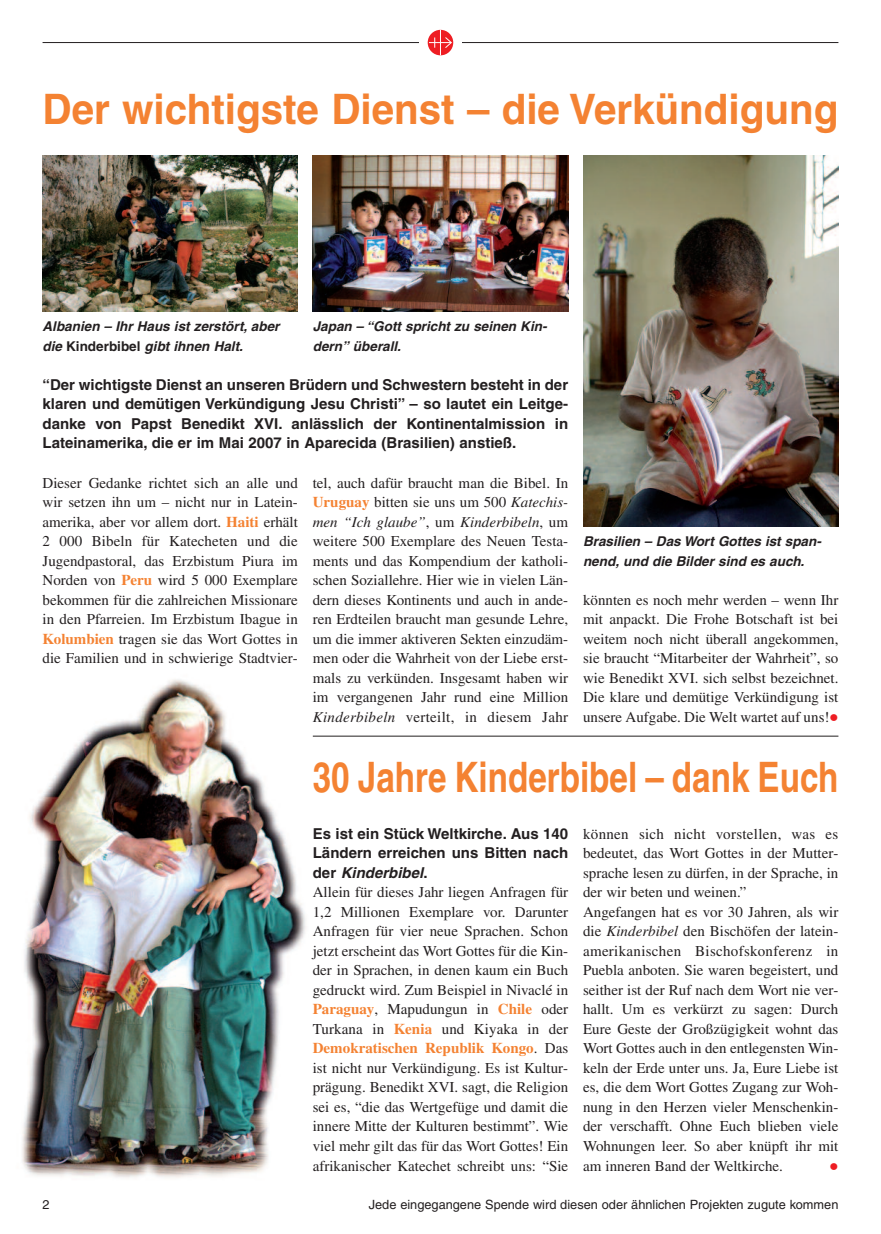
<style>
.page{position:relative;width:881px;height:1234px;background:#fff}
.page>*{position:absolute;margin:0;border:0;box-sizing:border-box;transform-origin:0 0}
.t1{font:700 42px "Helvetica";color:#f48232;scale:.96 1}
.t2{font:700 42px "Helvetica";color:#f48232;scale:.79 1}
.t3{font:25.5px "Times";color:#ee1d23}
.t4{font:15px/19.5px "Times";color:#231f20;text-align:justify}
.t5{font:700 15px/19.5px "Helvetica";color:#231f20;text-align:justify}
.t6{font:italic 700 13.5px/19.5px "Helvetica";color:#231f20}
.t7{font:12.75px "Helvetica";color:#231f20}
.s1{font-weight:700;color:#f48232}
.s2{font-style:italic}
.s3{font-style:normal}
.s4{font-size:25.5px;color:#ee1d23}
</style>
<div class="page">
<hr style="left:43px;top:42px;width:795px;height:1px;background:#231f20">
<div style="left:419px;top:21px;width:42px;height:43px;background:#fff"></div>
<svg style="left:427px;top:30px;width:26px;height:25px"></svg>
<svg style="left:429px;top:30px;width:23px;height:25px"></svg>
<img style="left:313px;top:156px;width:255px;height:156px">
<img style="left:583px;top:156px;width:255px;height:370px">
<img style="left:22px;top:679px;width:291px;height:499px">
<img style="left:43px;top:156px;width:255px;height:156px">
<hr style="left:313px;top:735px;width:525px;height:1px;background:#231f20">
<h1 class="t1" style="left:43px;top:94px;width:830px">Der wichtigste Dienst – die Verkündigung</h1>
<p class="t6" style="left:313px;top:318px;width:236px">Japan – “Gott spricht zu seinen Kin&shy;dern” überall.</p>
<p class="t5" style="left:43px;top:376px;width:527px">“Der wichtigste Dienst an unseren Brüdern und Schwestern besteht in der klaren und demütigen Verkündigung Jesu Christi” – so lautet ein Leitge&shy;danke von Papst Benedikt XVI. anlässlich der Kontinentalmission in Lateinamerika, die er im Mai 2007 in Aparecida (Brasilien) anstieß.</p>
<p class="t4" style="left:43px;top:474px;width:257px">Dieser Gedanke richtet sich an alle und wir setzen ihn um – nicht nur in Latein&shy;amerika, aber vor allem dort. <span class="s1">Haiti</span> erhält 2 000 Bibeln für Katecheten und die Jugendpastoral, das Erzbistum Piura im Norden von <span class="s1">Peru</span> wird 5 000 Exemplare bekommen für die zahlreichen Missionare in den Pfarreien. Im Erzbistum Ibague in <span class="s1">Kolumbien</span> tragen sie das Wort Gottes in die Familien und in schwierige Stadtvier-</p>
<p class="t4" style="left:313px;top:474px;width:257px">tel, auch dafür braucht man die Bibel. In <span class="s1">Uruguay</span> bitten sie uns um 500 <span class="s2">Katechis&shy;men “Ich glaube”</span>, um <span class="s2">Kinderbibeln</span>, um weitere 500 Exemplare des Neuen Testa&shy;ments und das Kompendium der katholi&shy;schen Soziallehre. Hier wie in vielen Län&shy;dern dieses Kontinents und auch in ande&shy;ren Erdteilen braucht man gesunde Lehre, um die immer aktiveren Sekten einzudäm&shy;men oder die Wahrheit von der Liebe erst&shy;mals zu verkünden. Insgesamt haben wir im vergangenen Jahr rund eine Million <span class="s2">Kinderbibeln</span> verteilt, in diesem Jahr</p>
<p class="t6" style="left:43px;top:318px;width:238px">Albanien – Ihr Haus ist zerstört, aber die <span class="s3">Kinderbibel</span> gibt ihnen Halt.</p>
<p class="t6" style="left:583px;top:532px;width:240px">Brasilien – Das Wort Gottes ist span&shy;nend, und die Bilder sind es auch.</p>
<p class="t4" style="left:583px;top:591px;width:257px">könnten es noch mehr werden – wenn Ihr mit anpackt. Die Frohe Botschaft ist bei weitem noch nicht überall angekommen, sie braucht “Mitarbeiter der Wahrheit”, so wie Benedikt XVI. sich selbst bezeichnet.<br>Die klare und demütige Verkündigung ist unsere Aufgabe. Die Welt wartet auf uns!<span class="s4">•</span></p>
<h1 class="t2" style="left:313px;top:761px;width:666px">30 Jahre Kinderbibel – dank Euch</h1>
<p class="t5" style="left:313px;top:825px;width:257px">Es ist ein Stück Weltkirche. Aus 140<br>Ländern erreichen uns Bitten nach der <span class="s2">Kinderbibel</span>.</p>
<p class="t4" style="left:313px;top:883px;width:257px">Allein für dieses Jahr liegen Anfragen für 1,2 Millionen Exemplare vor. Darunter Anfragen für vier neue Sprachen. Schon jetzt erscheint das Wort Gottes für die Kin&shy;der in Sprachen, in denen kaum ein Buch gedruckt wird. Zum Beispiel in Nivaclé in <span class="s1">Paraguay</span>, Mapudungun in <span class="s1">Chile</span> oder Turkana in <span class="s1">Kenia</span> und Kiyaka in der <span class="s1">Demokratischen Republik Kongo</span>. Das ist nicht nur Verkündigung. Es ist Kultur&shy;prägung. Benedikt XVI. sagt, die Religion sei es, “die das Wertgefüge und damit die innere Mitte der Kulturen bestimmt”. Wie viel mehr gilt das für das Wort Gottes! Ein afrikanischer Katechet schreibt uns: “Sie</p>
<p class="t4" style="left:583px;top:825px;width:257px;text-align:left">können sich nicht vorstellen, was es bedeutet, das Wort Gottes in der Mutter&shy;sprache lesen zu dürfen, in der Sprache, in der wir beten und weinen.”<br>Angefangen hat es vor 30 Jahren, als wir die <span class="s2">Kinderbibel</span> den Bischöfen der latein&shy;amerikanischen Bischofskonferenz in Puebla anboten. Sie waren begeistert, und seither ist der Ruf nach dem Wort nie ver&shy;hallt. Um es verkürzt zu sagen: Durch Eure Geste der Großzügigkeit wohnt das Wort Gottes auch in den entlegensten Win&shy;keln der Erde unter uns. Ja, Eure Liebe ist es, die dem Wort Gottes Zugang zur Woh&shy;nung in den Herzen vieler Menschenkin&shy;der verschafft. Ohne Euch blieben viele Wohnungen leer. So aber knüpft ihr mit am inneren Band der Weltkirche.</p>
<h2 class="t3" style="left:829px;top:1157px;width:10px">•</h2>
<p class="t7" style="left:43px;top:1198px;width:9px">2</p>
<p class="t7" style="left:368px;top:1199px;width:471px">Jede eingegangene Spende wird diesen oder ähnlichen Projekten zugute kommen</p>
</div>
